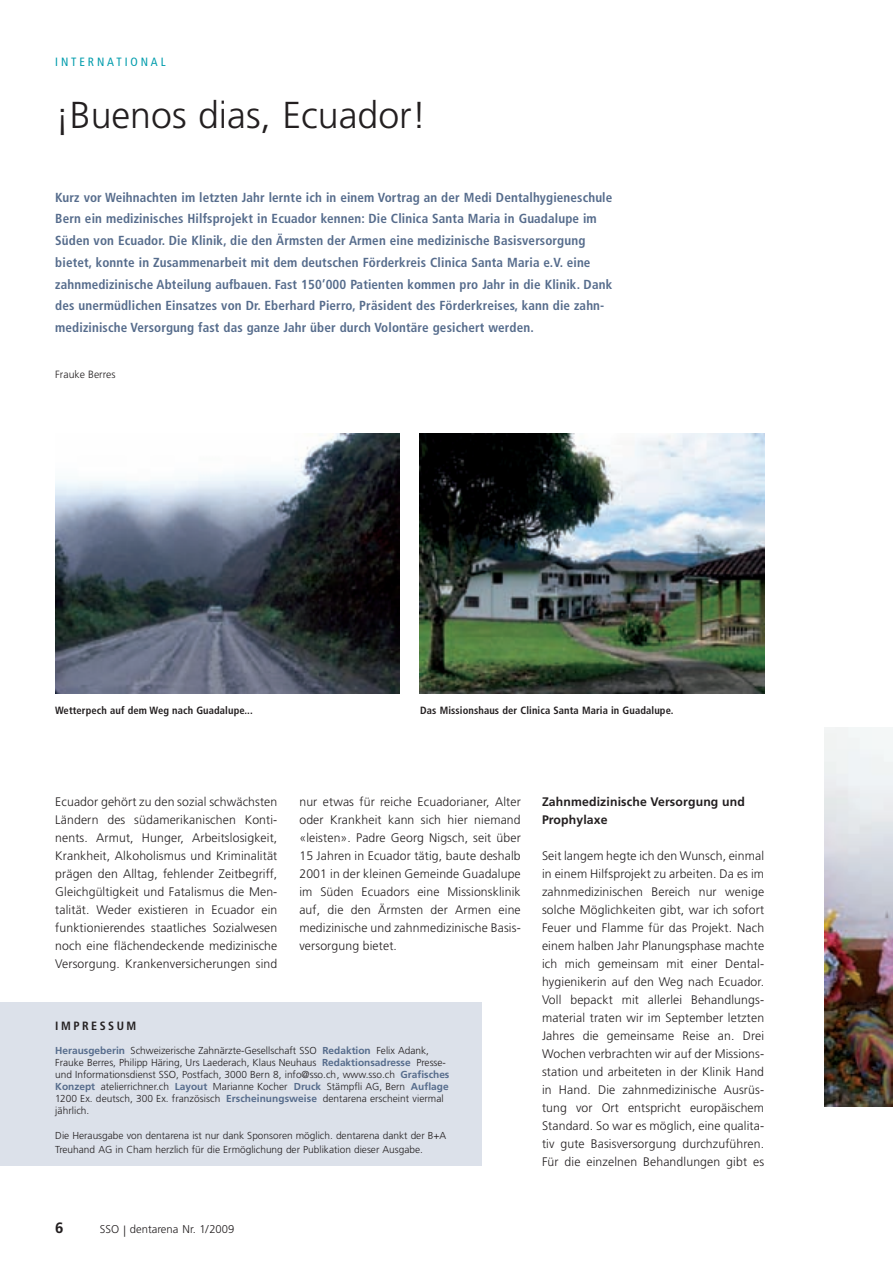
<style>
.page{position:relative;width:893px;height:1263px;background:#fff}
.page>*{position:absolute;margin:0;border:0;box-sizing:border-box;transform-origin:0 0}
.t1{font:300 37.5px "Frutiger LT";color:#231f20}
.t2{font:700 15px "Frutiger LT";color:#231f20}
.t3{font:700 condensed 13.2px/21.8px "Frutiger LT";letter-spacing:.01em;color:#566c8c}
.t4{font:300 12.3px/18px "Frutiger LT";letter-spacing:.01em;color:#231f20;text-align:justify}
.t5{font:700 12.3px/18px "Frutiger LT";letter-spacing:.01em;color:#231f20}
.t6{font:condensed 12px "Frutiger LT";letter-spacing:.24em;color:#009cac}
.t7{font:700 condensed 12px "Frutiger LT";letter-spacing:.21em;color:#231f20}
.t8{font:300 11.25px "Frutiger LT";color:#231f20}
.t9{font:700 condensed 10.5px "Frutiger LT";letter-spacing:.01em;color:#231f20}
.t10{font:300 10.5px "Frutiger LT";color:#231f20}
.t11{font:300 10.2px/12px "Frutiger LT";color:#231f20}
.s1{font-weight:700;color:#566c8c}
</style>
<div class="page">
<div style="left:0;top:1002px;width:481px;height:164px;background:#dce1ea"></div>
<img style="left:55px;top:434px;width:344px;height:259px">
<img style="left:420px;top:434px;width:344px;height:259px">
<img style="left:825px;top:727px;width:68px;height:379px">
<p class="t6" style="left:55px;top:57px;width:112px">INTERNATIONAL</p>
<h1 class="t1" style="left:55px;top:100px;width:372px">¡Buenos dias, Ecuador!</h1>
<p class="t3" style="left:55px;top:187px;width:559px">Kurz vor Weihnachten im letzten Jahr lernte ich in einem Vortrag an der Medi Dentalhygieneschule Bern ein medizinisches Hilfsprojekt in Ecuador kennen: Die Clinica Santa Maria in Guadalupe im Süden von Ecuador. Die Klinik, die den Ärmsten der Armen eine medizinische Basisversorgung bietet, konnte in Zusammenarbeit mit dem deutschen Förderkreis Clinica Santa Maria e.V. eine zahnmedizinische Abteilung aufbauen. Fast 150’000 Patienten kommen pro Jahr in die Klinik. Dank des unermüdlichen Einsatzes von Dr. Eberhard Pierro, Präsident des Förderkreises, kann die zahn&shy;medizinische Versorgung fast das ganze Jahr über durch Volontäre gesichert werden.</p>
<p class="t10" style="left:55px;top:370px;width:62px">Frauke Berres</p>
<p class="t9" style="left:55px;top:706px;width:199px">Wetterpech auf dem Weg nach Guadalupe...</p>
<p class="t9" style="left:420px;top:706px;width:255px">Das Missionshaus der Clinica Santa Maria in Guadalupe.</p>
<p class="t4" style="left:55px;top:794px;width:224px">Ecuador gehört zu den sozial schwächsten Ländern des südamerikanischen Konti&shy;nents. Armut, Hunger, Arbeitslosigkeit, Krankheit, Alkoholismus und Kriminalität prägen den Alltag, fehlender Zeitbegriff, Gleichgültigkeit und Fatalismus die Men&shy;talität. Weder existieren in Ecuador ein funktionierendes staatliches Sozialwesen noch eine flächendeckende medizinische Versorgung. Krankenversicherungen sind</p>
<p class="t4" style="left:299px;top:794px;width:223px">nur etwas für reiche Ecuadorianer, Alter oder Krankheit kann sich hier niemand «leisten». Padre Georg Nigsch, seit über 15 Jahren in Ecuador tätig, baute deshalb 2001 in der kleinen Gemeinde Guadalupe im Süden Ecuadors eine Missionsklinik auf, die den Ärmsten der Armen eine medizinische und zahnmedizinische Basis&shy;versorgung bietet.</p>
<p class="t5" style="left:542px;top:794px;width:204px">Zahnmedizinische Versorgung und<br>Prophylaxe</p>
<p class="t4" style="left:542px;top:848px;width:224px">Seit langem hegte ich den Wunsch, einmal in einem Hilfsprojekt zu arbeiten. Da es im zahnmedizinischen Bereich nur wenige solche Möglichkeiten gibt, war ich sofort Feuer und Flamme für das Projekt. Nach einem halben Jahr Planungsphase machte ich mich gemeinsam mit einer Dental&shy;hygienikerin auf den Weg nach Ecuador.<br>Voll bepackt mit allerlei Behandlungs&shy;material traten wir im September letzten Jahres die gemeinsame Reise an. Drei Wochen verbrachten wir auf der Missions&shy;station und arbeiteten in der Klinik Hand in Hand. Die zahnmedizinische Ausrüs&shy;tung vor Ort entspricht europäischem Standard. So war es möglich, eine qualita&shy;tiv gute Basisversorgung durchzuführen.<br>Für die einzelnen Behandlungen gibt es</p>
<p class="t7" style="left:55px;top:1020px;width:83px">IMPRESSUM</p>
<p class="t11" style="left:55px;top:1045px;width:396px"><span class="s1">Herausgeberin</span> Schweizerische Zahnärzte-Gesellschaft SSO <span class="s1">Redaktion</span> Felix Adank, Frauke Berres, Philipp Häring, Urs Laederach, Klaus Neuhaus <span class="s1">Redaktionsadresse</span> Presse&shy;und Informationsdienst SSO, Postfach, 3000 Bern 8, info@sso.ch, www.sso.ch <span class="s1">Grafisches Konzept</span> atelierrichner.ch <span class="s1">Layout</span> Marianne Kocher <span class="s1">Druck</span> Stämpfli AG, Bern <span class="s1">Auflage </span>1200 Ex. deutsch, 300 Ex. französisch <span class="s1">Erscheinungsweise</span> dentarena erscheint viermal jährlich.</p>
<p class="t11" style="left:55px;top:1129px;width:392px;line-height:13.5px">Die Herausgabe von dentarena ist nur dank Sponsoren möglich. dentarena dankt der B+A<br>Treuhand AG in Cham herzlich für die Ermöglichung der Publikation dieser Ausgabe.</p>
<p class="t2" style="left:55px;top:1222px;width:10px">6</p>
<p class="t8" style="left:100px;top:1225px;width:136px">SSO | dentarena Nr. 1/2009</p>
</div>
